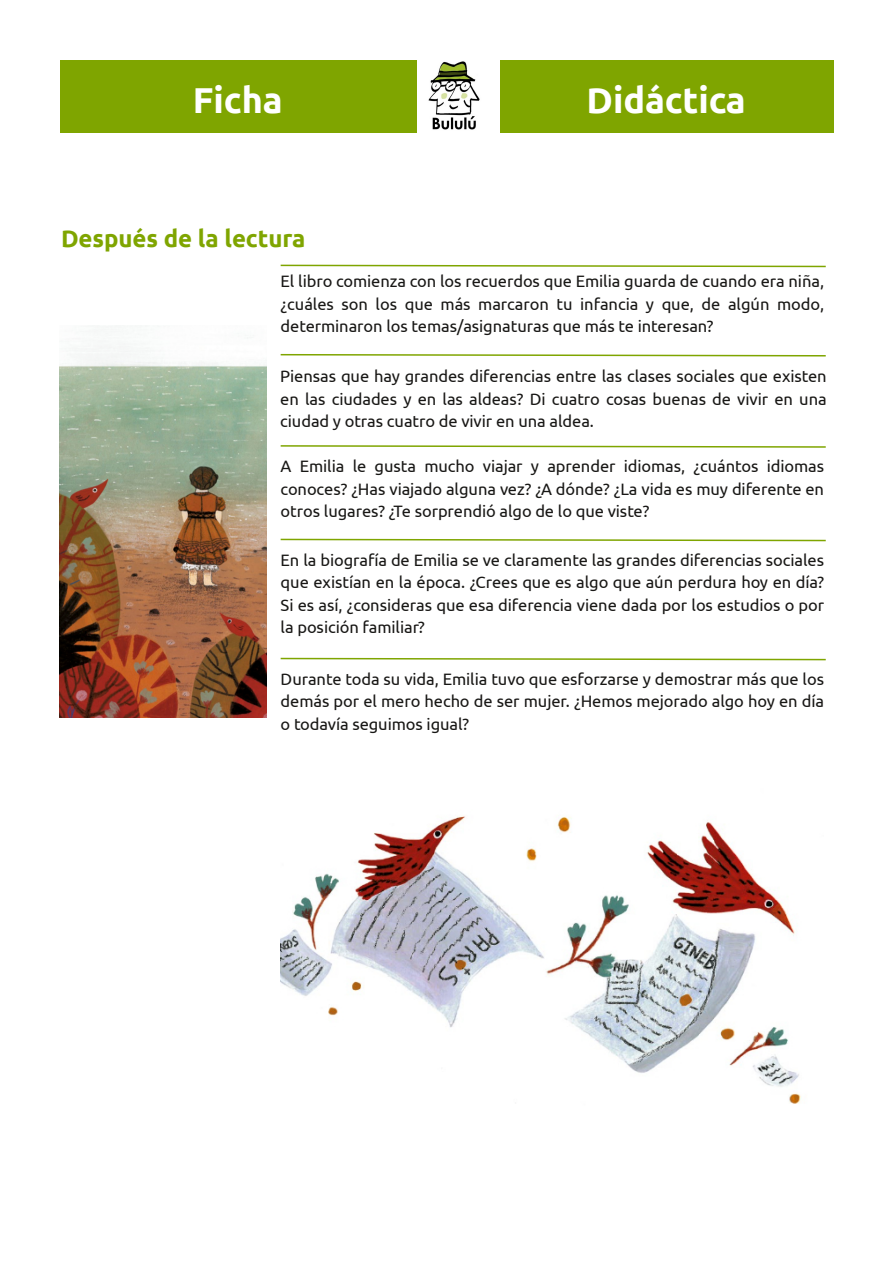
<style>
.page{position:relative;width:893px;height:1263px;background:#fff}
.page>*{position:absolute;margin:0;border:0;box-sizing:border-box;transform-origin:0 0}
.t1{font:700 36px "Ubuntu";letter-spacing:-.005em;color:#fff}
.t2{font:700 24px "Ubuntu";letter-spacing:-.005em;color:#7fa500}
.t3{font:16.5px/22.5px "Ubuntu";letter-spacing:-.005em;color:#181715;text-align:justify}
</style>
<div class="page">
<svg style="left:280px;top:264px;width:546px;height:4px"></svg>
<svg style="left:280px;top:353px;width:546px;height:4px"></svg>
<svg style="left:280px;top:445px;width:546px;height:3px"></svg>
<svg style="left:280px;top:538px;width:546px;height:4px"></svg>
<svg style="left:280px;top:657px;width:546px;height:4px"></svg>
<img style="left:59px;top:343px;width:207px;height:374px">
<img style="left:428px;top:61px;width:52px;height:69px">
<div style="left:61px;top:61px;width:356px;height:72px;background:#7fa500"></div>
<div style="left:500px;top:61px;width:334px;height:72px;background:#7fa500"></div>
<img style="left:281px;top:816px;width:520px;height:288px">
<h1 class="t1" style="left:193px;top:80px;width:91px">Ficha</h1>
<h1 class="t1" style="left:587px;top:80px;width:161px">Didáctica</h1>
<h2 class="t2" style="left:61px;top:225px;width:246px">Después de la lectura</h2>
<p class="t3" style="left:281px;top:270px;width:545px">El libro comienza con los recuerdos que Emilia guarda de cuando era niña, ¿cuáles son los que más marcaron tu infancia y que, de algún modo, determinaron los temas/asignaturas que más te interesan?</p>
<p class="t3" style="left:280px;top:365px;width:548px">Piensas que hay grandes diferencias entre las clases sociales que existen en las ciudades y en las aldeas? Di cuatro cosas buenas de vivir en una ciudad y otras cuatro de vivir en una aldea.</p>
<p class="t3" style="left:281px;top:455px;width:545px">A Emilia le gusta mucho viajar y aprender idiomas, ¿cuántos idiomas conoces? ¿Has viajado alguna vez? ¿A dónde? ¿La vida es muy diferente en otros lugares? ¿Te sorprendió algo de lo que viste?</p>
<p class="t3" style="left:281px;top:548px;width:545px">En la biografía de Emilia se ve claramente las grandes diferencias sociales que existían en la época. ¿Crees que es algo que aún perdura hoy en día?<br>Si es así, ¿consideras que esa diferencia viene dada por los estudios o por la posición familiar?</p>
<p class="t3" style="left:281px;top:667px;width:545px">Durante toda su vida, Emilia tuvo que esforzarse y demostrar más que los demás por el mero hecho de ser mujer. ¿Hemos mejorado algo hoy en día o todavía seguimos igual?</p>
</div>
